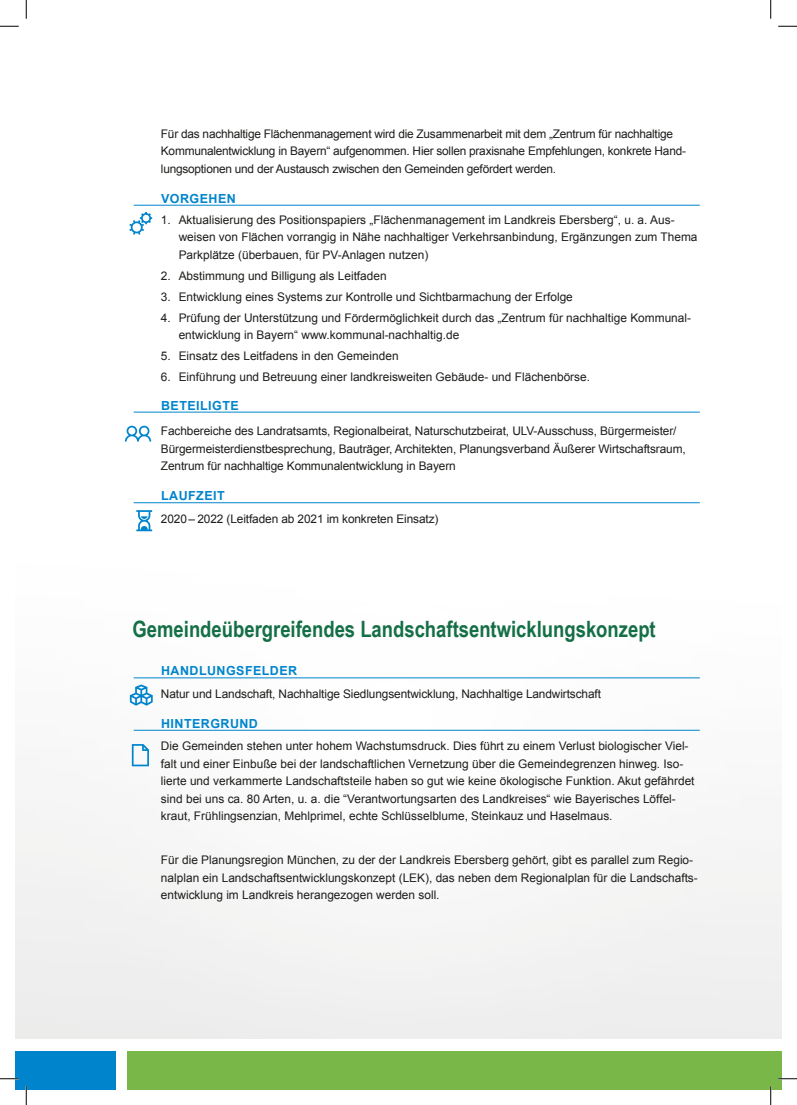
<style>
.page{position:relative;width:797px;height:1105px;background:#fff}
.page>*{position:absolute;margin:0;border:0;box-sizing:border-box;transform-origin:0 0}
.t1{font:700 22.5px "Arial Narrow";color:#146f46}
.t2{font:700 12.5px "Arial";letter-spacing:.035em;color:#0085cd}
.t3{font:11.88px/17.5px "Arial";color:#1d1d1b}
.t4{font:11.88px/17.5px "Arial";letter-spacing:-.02em;color:#1d1d1b}
</style>
<div class="page">
<div style="left:128px;top:1051px;width:652px;height:38px;background:#79b749"></div>
<div style="left:16px;top:1051px;width:100px;height:38px;background:#0085cd"></div>
<img style="left:16px;top:425px;width:765px;height:614px">
<div style="left:769px;top:1051px;width:12px;height:38px;background:#79b749"></div>
<hr style="left:134px;top:205px;width:565px;height:1px;background:#0085cd">
<hr style="left:134px;top:412px;width:565px;height:1px;background:#0085cd">
<hr style="left:134px;top:502px;width:565px;height:1px;background:#0085cd">
<hr style="left:134px;top:677px;width:565px;height:1px;background:#0085cd">
<hr style="left:134px;top:730px;width:565px;height:1px;background:#0085cd">
<svg style="left:129px;top:212px;width:23px;height:23px"></svg>
<svg style="left:130px;top:684px;width:23px;height:22px"></svg>
<svg style="left:132px;top:744px;width:17px;height:22px"></svg>
<svg style="left:125px;top:426px;width:26px;height:15px"></svg>
<svg style="left:136px;top:510px;width:16px;height:21px"></svg>
<svg style="left:0;top:25px;width:19px;height:2px"></svg>
<svg style="left:778px;top:25px;width:19px;height:2px"></svg>
<svg style="left:0;top:1078px;width:19px;height:1px"></svg>
<svg style="left:778px;top:1078px;width:19px;height:1px"></svg>
<svg style="left:25px;top:0;width:2px;height:19px"></svg>
<svg style="left:25px;top:1086px;width:2px;height:19px"></svg>
<svg style="left:770px;top:0;width:1px;height:19px"></svg>
<svg style="left:770px;top:1086px;width:1px;height:19px"></svg>
<p class="t4" style="left:161px;top:125px;width:526px">Für das nachhaltige Flächenmanagement wird die Zusammenarbeit mit dem „Zentrum für nachhaltige<br>Kommunalentwicklung in Bayern“ aufgenommen. Hier sollen praxisnahe Empfehlungen, konkrete Hand&shy;lungsoptionen und der Austausch zwischen den Gemeinden gefördert werden.</p>
<p class="t2" style="left:161px;top:189px;width:76px">VORGEHEN</p>
<p class="t3" style="left:179px;top:211px;width:520px;text-indent:-18px">1. Aktualisierung des Positionspapiers „Flächenmanagement im Landkreis Ebersberg“, u. a. Aus&shy;weisen von Flächen vorrangig in Nähe nachhaltiger Verkehrsanbindung, Ergänzungen zum Thema<br>Parkplätze (überbauen, für PV-Anlagen nutzen)</p>
<p class="t3" style="left:161px;top:267px;width:227px">2. Abstimmung und Billigung als Leitfaden</p>
<p class="t3" style="left:161px;top:288px;width:413px">3. Entwicklung eines Systems zur Kontrolle und Sichtbarmachung der Erfolge</p>
<p class="t3" style="left:179px;top:309px;width:514px;text-indent:-18px">4. Prüfung der Unterstützung und Fördermöglichkeit durch das „Zentrum für nachhaltige Kommunal&shy;entwicklung in Bayern“ www.kommunal-nachhaltig.de</p>
<p class="t3" style="left:161px;top:347px;width:239px">5. Einsatz des Leitfadens in den Gemeinden</p>
<p class="t3" style="left:161px;top:368px;width:430px">6. Einführung und Betreuung einer landkreisweiten Gebäude- und Flächenbörse.</p>
<p class="t2" style="left:161px;top:396px;width:79px">BETEILIGTE</p>
<p class="t3" style="left:161px;top:422px;width:526px">Fachbereiche des Landratsamts, Regionalbeirat, Naturschutzbeirat, ULV-Ausschuss, Bürgermeister/<br>Bürgermeisterdienstbesprechung, Bauträger, Architekten, Planungsverband Äußerer Wirtschaftsraum,<br>Zentrum für nachhaltige Kommunalentwicklung in Bayern</p>
<p class="t2" style="left:161px;top:487px;width:65px">LAUFZEIT</p>
<p class="t3" style="left:161px;top:510px;width:279px">2020– 2022 (Leitfaden ab 2021 im konkreten Einsatz)</p>
<h1 class="t1" style="left:133px;top:612px;width:524px">Gemeindeübergreifendes Landschaftsentwicklungskonzept</h1>
<p class="t2" style="left:161px;top:662px;width:137px">HANDLUNGSFELDER</p>
<p class="t3" style="left:161px;top:685px;width:441px">Natur und Landschaft, Nachhaltige Siedlungsentwicklung, Nachhaltige Landwirtschaft</p>
<p class="t2" style="left:161px;top:714px;width:98px">HINTERGRUND</p>
<p class="t3" style="left:161px;top:737px;width:535px">Die Gemeinden stehen unter hohem Wachstumsdruck. Dies führt zu einem Verlust biologischer Viel&shy;falt und einer Einbuße bei der landschaftlichen Vernetzung über die Gemeindegrenzen hinweg. Iso&shy;lierte und verkammerte Landschaftsteile haben so gut wie keine ökologische Funktion. Akut gefährdet sind bei uns ca. 80 Arten, u. a. die “Verantwortungsarten des Landkreises“ wie Bayerisches Löffel&shy;kraut, Frühlingsenzian, Mehlprimel, echte Schlüsselblume, Steinkauz und Haselmaus.</p>
<p class="t3" style="left:161px;top:851px;width:538px">Für die Planungsregion München, zu der der Landkreis Ebersberg gehört, gibt es parallel zum Regio&shy;nalplan ein Landschaftsentwicklungskonzept (LEK), das neben dem Regionalplan für die Landschafts&shy;entwicklung im Landkreis herangezogen werden soll.</p>
</div>
